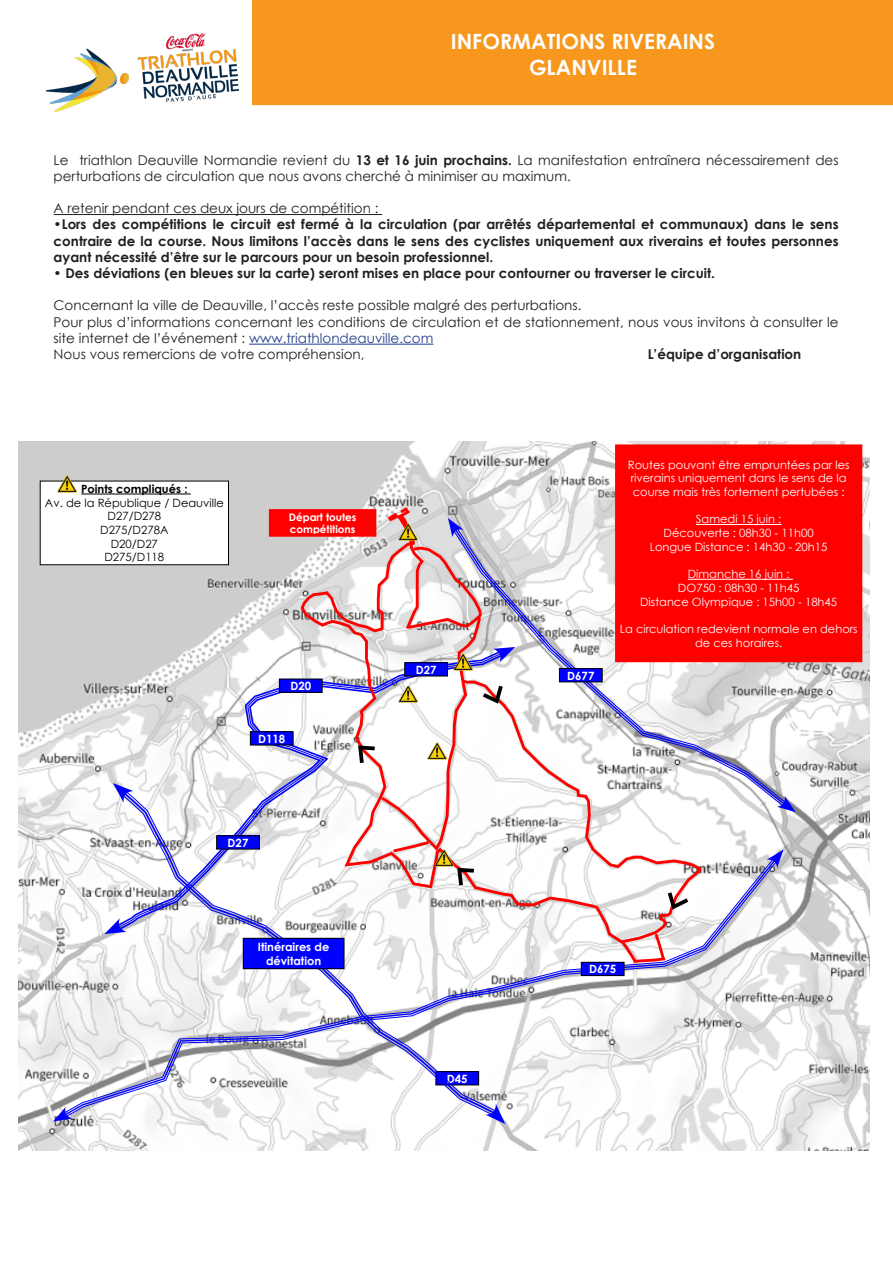
<style>
.page{position:relative;width:893px;height:1263px;background:#fff}
.page>*{position:absolute;margin:0;border:0;box-sizing:border-box;transform-origin:0 0}
.t1{font:700 21px "Century Gothic";color:#fff}
.t2{font:13.5px/16.2px "Century Gothic";color:#231f20}
.t3{font:700 13.5px/16.2px "Century Gothic";color:#231f20;text-align:justify}
.t4{font:11.4px/13.6px "Century Gothic";color:#fff;text-align:center}
.t5{font:11.4px/13.6px "Century Gothic";color:#000;text-align:center}
.t6{font:700 11.4px/13.6px "Century Gothic";color:#fff;text-align:center}
.t7{font:700 10.5px/12.6px "Century Gothic";color:#fff}
.s1{font-weight:700}
.s2{color:#253f8e}
</style>
<div class="page">
<img style="left:46px;top:33px;width:193px;height:79px">
<div style="left:252px;top:0;width:641px;height:105px;background:#f7971d"></div>
<hr style="left:54px;top:214px;width:328px;height:1px;background:#231f20">
<hr style="left:249px;top:344px;width:184px;height:1px;background:#253f8e">
<img style="left:18px;top:441px;width:851px;height:709px">
<svg style="left:703px;top:663px;width:84px;height:145px"></svg>
<svg style="left:777px;top:796px;width:19px;height:16px"></svg>
<svg style="left:112px;top:648px;width:187px;height:208px"></svg>
<div style="left:279px;top:679px;width:43px;height:13px;background:#00f"></div>
<div style="left:279px;top:678px;width:44px;height:15px;border:1px solid #000"></div>
<div style="left:250px;top:732px;width:43px;height:13px;background:#00f"></div>
<div style="left:250px;top:731px;width:44px;height:14px;border:1px solid #000"></div>
<svg style="left:60px;top:856px;width:716px;height:259px"></svg>
<svg style="left:767px;top:849px;width:16px;height:19px"></svg>
<svg style="left:53px;top:1107px;width:19px;height:14px"></svg>
<div style="left:581px;top:962px;width:43px;height:13px;background:#00f"></div>
<div style="left:581px;top:962px;width:44px;height:14px;border:1px solid #000"></div>
<div style="left:614px;top:443px;width:249px;height:220px;background:#f00"></div>
<div style="left:270px;top:510px;width:105px;height:25px;background:#f00"></div>
<div style="left:269px;top:509px;width:107px;height:28px;border:3px solid #f00"></div>
<div style="left:40px;top:481px;width:188px;height:84px;background:#fff"></div>
<hr style="left:81px;top:493px;width:110px;height:1px;background:#000">
<img style="left:58px;top:475px;width:19px;height:18px">
<svg style="left:119px;top:792px;width:377px;height:326px"></svg>
<svg style="left:113px;top:783px;width:21px;height:19px"></svg>
<svg style="left:485px;top:1104px;width:20px;height:20px"></svg>
<div style="left:243px;top:938px;width:101px;height:31px;background:#00f"></div>
<div style="left:243px;top:938px;width:101px;height:31px;border:1px solid #000"></div>
<svg style="left:299px;top:505px;width:404px;height:440px"></svg>
<svg style="left:410px;top:545px;width:74px;height:75px"></svg>
<svg style="left:619px;top:931px;width:48px;height:33px"></svg>
<svg style="left:479px;top:681px;width:27px;height:25px"></svg>
<svg style="left:665px;top:888px;width:28px;height:24px"></svg>
<svg style="left:455px;top:866px;width:23px;height:23px"></svg>
<img style="left:434px;top:854px;width:19px;height:14px">
<img style="left:453px;top:653px;width:19px;height:19px">
<img style="left:398px;top:523px;width:19px;height:19px">
<svg style="left:356px;top:679px;width:113px;height:175px"></svg>
<p class="t1" style="left:451px;top:26px;width:266px">INFORMATIONS RIVERAINS</p>
<p class="t1" style="left:529px;top:51px;width:109px">GLANVILLE</p>
<p class="t2" style="left:54px;top:151px;width:786px">Le triathlon Deauville Normandie revient du <span class="s1">13 et 16 juin prochains.</span> La manifestation entraînera nécessairement des perturbations de circulation que nous avons cherché à minimiser au maximum.</p>
<p class="t2" style="left:54px;top:200px;width:326px">A retenir pendant ces deux jours de compétition :</p>
<p class="t3" style="left:54px;top:216px;width:786px">•Lors des compétitions le circuit est fermé à la circulation (par arrêtés départemental et communaux) dans le sens contraire de la course. Nous limitons l’accès dans le sens des cyclistes uniquement aux riverains et toutes personnes ayant nécessité d’être sur le parcours pour un besoin professionnel.</p>
<p class="t3" style="left:54px;top:264px;width:663px">• Des déviations (en bleues sur la carte) seront mises en place pour contourner ou traverser le circuit.</p>
<p class="t2" style="left:54px;top:297px;width:529px">Concernant la ville de Deauville, l’accès reste possible malgré des perturbations.</p>
<p class="t2" style="left:54px;top:313px;width:786px">Pour plus d’informations concernant les conditions de circulation et de stationnement, nous vous invitons à consulter le site internet de l’événement : <span class="s2">www.triathlondeauville.com</span></p>
<p class="t2" style="left:54px;top:346px;width:312px">Nous vous remercions de votre compréhension,</p>
<p class="t3" style="left:648px;top:345px;width:155px">L’équipe d’organisation</p>
<p class="t5" style="left:45px;top:482px;width:180px"><span class="s1">Points compliqués :<br></span>Av. de la République / Deauville<br>D27/D278<br>D275/D278A<br>D20/D27<br>D275/D118</p>
<p class="t7" style="left:289px;top:510px;width:69px">Départ toutes compétitions</p>
<p class="t6" style="left:290px;top:678px;width:22px">D20</p>
<p class="t6" style="left:258px;top:731px;width:29px">D118</p>
<p class="t6" style="left:228px;top:835px;width:22px">D27</p>
<p class="t6" style="left:258px;top:939px;width:73px">Itinéraires de dévitation</p>
<p class="t6" style="left:416px;top:662px;width:22px">D27</p>
<p class="t6" style="left:447px;top:1071px;width:22px">D45</p>
<p class="t6" style="left:567px;top:668px;width:29px">D677</p>
<p class="t4" style="left:628px;top:457px;width:223px;text-align:left">Routes pouvant être empruntées par les riverains uniquement dans le sens de la course mais très fortement pertubées :</p>
<p class="t4" style="left:650px;top:512px;width:179px">Samedi 15 juin :<br>Découverte : 08h30 - 11h00<br>Longue Distance : 14h30 - 20h15</p>
<p class="t4" style="left:640px;top:567px;width:199px">Dimanche 16 juin :<br>DO750 : 08h30 - 11h45<br>Distance Olympique : 15h00 - 18h45</p>
<p class="t4" style="left:620px;top:622px;width:239px">La circulation redevient normale en dehors de ces horaires.</p>
<p class="t6" style="left:589px;top:962px;width:29px">D675</p>
</div>
